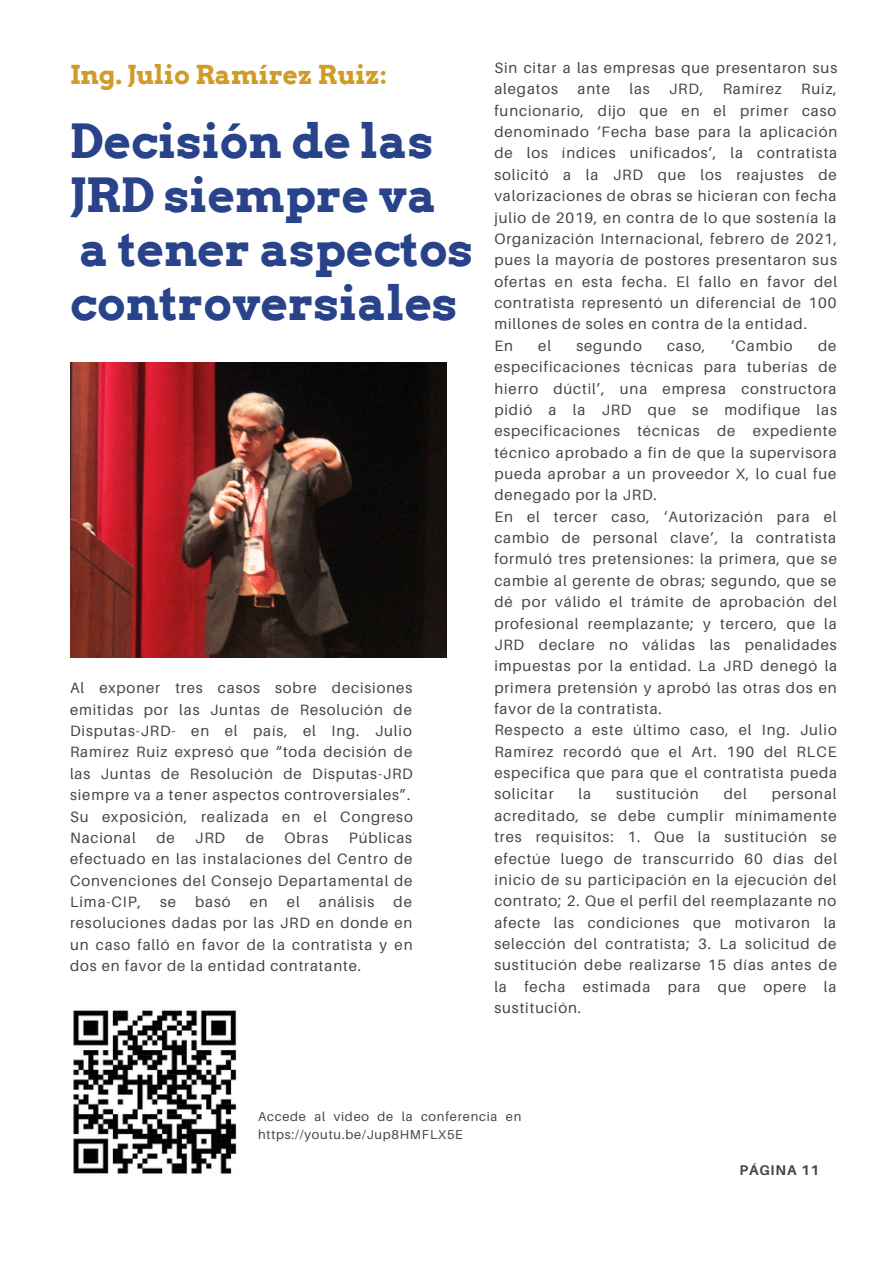
<style>
.page{position:relative;width:893px;height:1264px;background:#fff}
.page>*{position:absolute;margin:0;border:0;box-sizing:border-box;transform-origin:0 0}
.t1{font:700 47.1px/54px "Arvo";color:#29438b}
.t2{font:700 26.1px "Arvo";color:#cf9d27}
.t3{font:15px/21.3px "Aileron";letter-spacing:.06em;color:#444440;text-align:justify}
.t4{font:700 14.1px "Aileron";letter-spacing:.06em;color:#444440}
.t5{font:12.9px/18.3px "Aileron";letter-spacing:.06em;color:#444440}
</style>
<div class="page">
<img style="left:70px;top:362px;width:377px;height:296px">
<img style="left:73px;top:1010px;width:164px;height:164px">
<p class="t2" style="left:70px;top:59px;width:318px">Ing. Julio Ramírez Ruiz:</p>
<p class="t1" style="left:70px;top:114px;width:368px">Decisión de las<br>JRD siempre va</p>
<p class="t1" style="left:70px;top:222px;width:404px">a tener aspectos controversiales</p>
<p class="t3" style="left:70px;top:677px;width:344px">Al exponer tres casos sobre decisiones emitidas por las Juntas de Resolución de Disputas-JRD- en el país, el Ing. Julio Ramírez Ruiz expresó que “toda decisión de las Juntas de Resolución de Disputas-JRD siempre va a tener aspectos controversiales”.</p>
<p class="t3" style="left:70px;top:805px;width:344px">Su exposición, realizada en el Congreso<br>Nacional</p>
<p class="t3" style="left:70px;top:826px;width:344px;text-indent:279px">Públicas efectuado en las instalaciones del Centro de Convenciones del Consejo Departamental de Lima-CIP,</p>
<p class="t3" style="left:156px;top:826px;width:20px">de</p>
<p class="t3" style="left:195px;top:826px;width:31px">JRD</p>
<p class="t3" style="left:246px;top:826px;width:20px">de</p>
<p class="t3" style="left:284px;top:826px;width:45px">Obras</p>
<p class="t3" style="left:70px;top:890px;width:344px;text-indent:323px">de resoluciones dadas por las JRD en donde en un caso falló en favor de la contratista y en dos en favor de la entidad contratante.</p>
<p class="t3" style="left:160px;top:890px;width:18px">se</p>
<p class="t3" style="left:195px;top:890px;width:37px">basó</p>
<p class="t3" style="left:250px;top:890px;width:20px">en</p>
<p class="t3" style="left:287px;top:890px;width:14px">el</p>
<p class="t3" style="left:319px;top:890px;width:57px">análisis</p>
<p class="t3" style="left:494px;top:57px;width:344px">Sin citar a las empresas que presentaron sus alegatos</p>
<p class="t3" style="left:577px;top:78px;width:34px">ante</p>
<p class="t3" style="left:629px;top:78px;width:22px">las</p>
<p class="t3" style="left:669px;top:78px;width:36px">JRD,</p>
<p class="t3" style="left:722px;top:78px;width:61px">Ramírez</p>
<p class="t3" style="left:494px;top:78px;width:344px;text-indent:307px">Ruiz, funcionario, dijo que en el primer caso denominado ‘Fecha base para la aplicación de los índices unificados’, la contratista solicitó a la JRD que los reajustes de valorizaciones de obras se hicieran con fecha julio de 2019, en contra de lo que sostenía la Organización Internacional, febrero de 2021, pues la mayoría de postores presentaron sus ofertas en esta fecha. El fallo en favor del contratista representó un diferencial de 100 millones de soles en contra de la entidad.</p>
<p class="t3" style="left:494px;top:334px;width:20px">En</p>
<p class="t3" style="left:538px;top:334px;width:14px">el</p>
<p class="t3" style="left:576px;top:334px;width:67px">segundo</p>
<p class="t3" style="left:667px;top:334px;width:40px">caso,</p>
<p class="t3" style="left:730px;top:334px;width:63px">‘Cambio</p>
<p class="t3" style="left:494px;top:334px;width:344px;text-indent:323px">de especificaciones técnicas para tuberías de hierro dúctil’, una empresa constructora pidió a la JRD que se modifique las especificaciones técnicas de expediente técnico aprobado a fin de que la supervisora pueda aprobar a un proveedor X, lo cual fue denegado por la JRD.</p>
<p class="t3" style="left:494px;top:505px;width:344px">En el tercer caso, ‘Autorización para el cambio de personal clave’, la contratista formuló tres pretensiones: la primera, que se cambie al gerente de obras; segundo, que se dé por válido el trámite de aprobación del profesional reemplazante; y tercero, que la JRD declare no válidas las penalidades impuestas por la entidad. La JRD denegó la primera pretensión y aprobó las otras dos en favor de la contratista.</p>
<p class="t3" style="left:494px;top:719px;width:344px">Respecto a este último caso, el Ing. Julio Ramírez recordó que el Art. 190 del RLCE especifica que para que el contratista pueda solicitar</p>
<p class="t3" style="left:494px;top:783px;width:344px;text-indent:277px">personal acreditado, se debe cumplir mínimamente tres requisitos: 1. Que la sustitución se efectúe luego de transcurrido 60 días del inicio de su participación en la ejecución del contrato; 2. Que el perfil del reemplazante no afecte las condiciones que motivaron la selección del contratista; 3. La solicitud de sustitución debe realizarse 15 días antes de la fecha estimada para que opere la sustitución.</p>
<p class="t3" style="left:578px;top:783px;width:14px">la</p>
<p class="t3" style="left:616px;top:783px;width:84px">sustitución</p>
<p class="t3" style="left:723px;top:783px;width:24px">del</p>
<p class="t5" style="left:258px;top:1106px;width:264px">Accede al video de la conferencia en https://youtu.be/Jup8HMFLX5E</p>
<p class="t4" style="left:739px;top:1160px;width:81px">PÁGINA 11</p>
</div>
